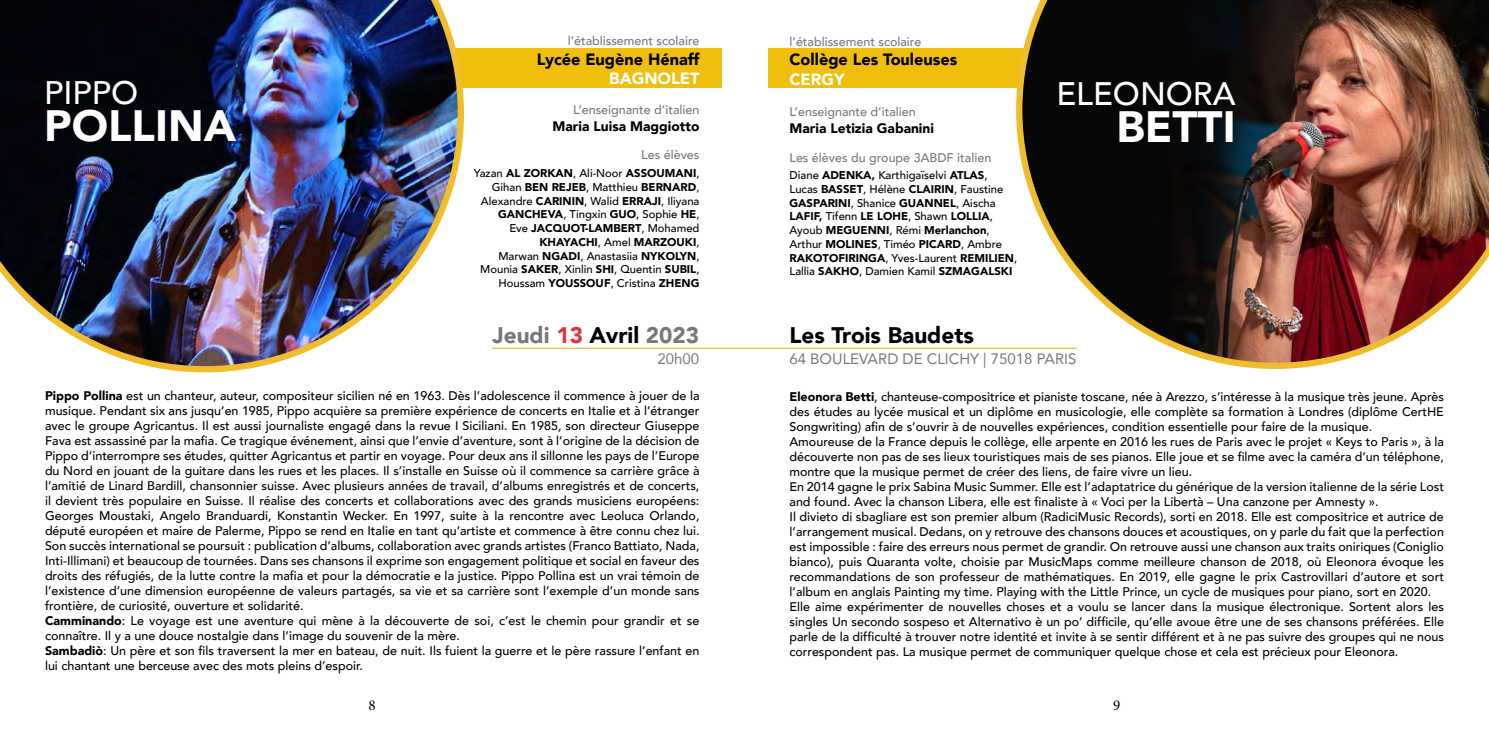
<style>
.page{position:relative;width:1489px;height:745px;background:#fff}
.page>*{position:absolute;margin:0;border:0;box-sizing:border-box;transform-origin:0 0}
.t1{font:900 43.75px "Avenir";color:#fff}
.t2{font:500 32.5px "Avenir";color:#fff}
.t3{font:900 22.5px "Avenir";color:#787878}
.t4{font:900 22.5px "Avenir";color:#000}
.t5{font:900 16.25px "Avenir";color:#000}
.t6{font:900 16.25px "Avenir";color:#fff}
.t7{font:15px "Avenir";color:#787878}
.t8{font:15px "Minion Pro";color:#000}
.t9{font:900 13.75px "Avenir";color:#000}
.t10{font:500 12.5px/15px "Avenir";color:#000}
.t11{font:500 12.5px "Avenir";color:#787878}
.t12{font:500 11.25px/13.8px "Avenir";color:#000}
.s1{font-weight:900}
.s2{color:#e4313b}
.s3{color:#000}
</style>
<div class="page">
<div style="left:446px;top:48px;width:635px;height:40px;background:#f0be0c"></div>
<img style="left:0;top:0;width:464px;height:372px">
<img style="left:1016px;top:0;width:472px;height:369px">
<div style="left:722px;top:27px;width:45px;height:84px;background:#fff"></div>
<hr style="left:491px;top:347px;width:585px;height:1px;background:#edbb3e">
<h2 class="t2" style="left:44px;top:64px;width:95px">PIPPO</h2>
<h1 class="t1" style="left:44px;top:88px;width:193px">POLLINA</h1>
<p class="t11" style="left:567px;top:30px;width:133px">l’établissement scolaire</p>
<h3 class="t5" style="left:537px;top:45px;width:164px">Lycée Eugène Hénaff</h3>
<h3 class="t6" style="left:609px;top:65px;width:92px">BAGNOLET</h3>
<p class="t11" style="left:573px;top:99px;width:128px">L’enseignante d’italien</p>
<p class="t9" style="left:552px;top:114px;width:148px">Maria Luisa Maggiotto</p>
<p class="t11" style="left:641px;top:144px;width:60px">Les élèves</p>
<p class="t12" style="left:474px;top:165px;width:227px;text-align:right">Yazan <span class="s1">AL ZORKAN</span>, Ali-Noor <span class="s1">ASSOUMANI</span>, Gihan <span class="s1">BEN REJEB</span>, Matthieu <span class="s1">BERNARD</span>, Alexandre <span class="s1">CARININ</span>, Walid <span class="s1">ERRAJI</span>, Iliyana <span class="s1">GANCHEVA</span>, Tingxin <span class="s1">GUO</span>, Sophie <span class="s1">HE</span>,<br>Eve <span class="s1">JACQUOT-LAMBERT</span>, Mohamed <span class="s1">KHAYACHI</span>, Amel <span class="s1">MARZOUKI</span>,<br>Marwan <span class="s1">NGADI</span>, Anastasiia <span class="s1">NYKOLYN</span>, Mounia <span class="s1">SAKER</span>, Xinlin <span class="s1">SHI</span>, Quentin <span class="s1">SUBIL</span>, Houssam <span class="s1">YOUSSOUF</span>, Cristina <span class="s1">ZHENG</span></p>
<h3 class="t3" style="left:492px;top:316px;width:208px">Jeudi <span class="s2">13</span> <span class="s3">Avril</span> 2023</h3>
<p class="t7" style="left:657px;top:347px;width:43px">20h00</p>
<p class="t10" style="left:45px;top:386px;width:656px"><span class="s1">Pippo Pollina</span> est un chanteur, auteur, compositeur sicilien né en 1963. Dès l’adolescence il commence à jouer de la musique. Pendant six ans jusqu’en 1985, Pippo acquière sa première expérience de concerts en Italie et à l’étranger avec le groupe Agricantus. Il est aussi journaliste engagé dans la revue I Siciliani. En 1985, son directeur Giuseppe Fava est assassiné par la mafia. Ce tragique événement, ainsi que l’envie d’aventure, sont à l’origine de la décision de Pippo d’interrompre ses études, quitter Agricantus et partir en voyage. Pour deux ans il sillonne les pays de l’Europe du Nord en jouant de la guitare dans les rues et les places. Il s’installe en Suisse où il commence sa carrière grâce à l’amitié de Linard Bardill, chansonnier suisse. Avec plusieurs années de travail, d’albums enregistrés et de concerts, il devient très populaire en Suisse. Il réalise des concerts et collaborations avec des grands musiciens européens:<br>Georges Moustaki, Angelo Branduardi, Konstantin Wecker. En 1997, suite à la rencontre avec Leoluca Orlando, député européen et maire de Palerme, Pippo se rend en Italie en tant qu’artiste et commence à être connu chez lui.<br>Son succès international se poursuit : publication d’albums, collaboration avec grands artistes (Franco Battiato, Nada, Inti-Illimani) et beaucoup de tournées. Dans ses chansons il exprime son engagement politique et social en faveur des droits des réfugiés, de la lutte contre la mafia et pour la démocratie e la justice. Pippo Pollina est un vrai témoin de l’existence d’une dimension européenne de valeurs partagés, sa vie et sa carrière sont l’exemple d’un monde sans frontière, de curiosité, ouverture et solidarité.<br><span class="s1">Camminando</span>: Le voyage est une aventure qui mène à la découverte de soi, c’est le chemin pour grandir et se connaître. Il y a une douce nostalgie dans l’image du souvenir de la mère.<br><span class="s1">Sambadiò</span>: Un père et son fils traversent la mer en bateau, de nuit. Ils fuient la guerre et le père rassure l’enfant en lui chantant une berceuse avec des mots pleins d’espoir.</p>
<p class="t11" style="left:789px;top:30px;width:133px">l’établissement scolaire</p>
<h3 class="t5" style="left:789px;top:46px;width:169px">Collège Les Touleuses</h3>
<h3 class="t6" style="left:789px;top:65px;width:57px">CERGY</h3>
<p class="t11" style="left:789px;top:101px;width:128px">L’enseignante d’italien</p>
<p class="t9" style="left:789px;top:116px;width:146px">Maria Letizia Gabanini</p>
<p class="t11" style="left:789px;top:146px;width:203px">Les élèves du groupe 3ABDF italien</p>
<p class="t12" style="left:789px;top:167px;width:229px">Diane <span class="s1">ADENKA,</span> Karthigaïselvi <span class="s1">ATLAS</span>, Lucas <span class="s1">BASSET</span>, Hélène <span class="s1">CLAIRIN</span>, Faustine <span class="s1">GASPARINI</span>, Shanice <span class="s1">GUANNEL</span>, Aischa <span class="s1">LAFIF,</span> Tifenn <span class="s1">LE LOHE</span>, Shawn <span class="s1">LOLLIA</span>, Ayoub <span class="s1">MEGUENNI</span>, Rémi <span class="s1">Merlanchon</span>, Arthur <span class="s1">MOLINES</span>, Timéo <span class="s1">PICARD</span>, Ambre <span class="s1">RAKOTOFIRINGA</span>, Yves-Laurent <span class="s1">REMILIEN</span>, Lallia <span class="s1">SAKHO</span>, Damien Kamil <span class="s1">SZMAGALSKI</span></p>
<h2 class="t2" style="left:1056px;top:65px;width:181px">ELEONORA</h2>
<h1 class="t1" style="left:1116px;top:90px;width:121px">BETTI</h1>
<h3 class="t4" style="left:789px;top:315px;width:186px">Les Trois Baudets</h3>
<p class="t7" style="left:789px;top:347px;width:288px">64 BOULEVARD DE CLICHY | 75018 PARIS</p>
<p class="t10" style="left:789px;top:388px;width:656px"><span class="s1">Eleonora Betti</span>, chanteuse-compositrice et pianiste toscane, née à Arezzo, s’intéresse à la musique très jeune. Après des études au lycée musical et un diplôme en musicologie, elle complète sa formation à Londres (diplôme CertHE Songwriting) afin de s’ouvrir à de nouvelles expériences, condition essentielle pour faire de la musique.<br>Amoureuse de la France depuis le collège, elle arpente en 2016 les rues de Paris avec le projet « Keys to Paris », à la découverte non pas de ses lieux touristiques mais de ses pianos. Elle joue et se filme avec la caméra d’un téléphone, montre que la musique permet de créer des liens, de faire vivre un lieu.<br>En 2014 gagne le prix Sabina Music Summer. Elle est l’adaptatrice du générique de la version italienne de la série Lost and found. Avec la chanson Libera, elle est finaliste à « Voci per la Libertà – Una canzone per Amnesty ».<br>Il divieto di sbagliare est son premier album (RadiciMusic Records), sorti en 2018. Elle est compositrice et autrice de l’arrangement musical. Dedans, on y retrouve des chansons douces et acoustiques, on y parle du fait que la perfection est impossible : faire des erreurs nous permet de grandir. On retrouve aussi une chanson aux traits oniriques (Coniglio bianco), puis Quaranta volte, choisie par MusicMaps comme meilleure chanson de 2018, où Eleonora évoque les recommandations de son professeur de mathématiques. En 2019, elle gagne le prix Castrovillari d’autore et sort l’album en anglais Painting my time. Playing with the Little Prince, un cycle de musiques pour piano, sort en 2020.<br>Elle aime expérimenter de nouvelles choses et a voulu se lancer dans la musique électronique. Sortent alors les singles Un secondo sospeso et Alternativo è un po’ difficile, qu’elle avoue être une de ses chansons préférées. Elle parle de la difficulté à trouver notre identité et invite à se sentir différent et à ne pas suivre des groupes qui ne nous correspondent pas. La musique permet de communiquer quelque chose et cela est précieux pour Eleonora.</p>
<p class="t8" style="left:368px;top:695px;width:9px">8</p>
<p class="t8" style="left:1113px;top:695px;width:9px">9</p>
</div>
